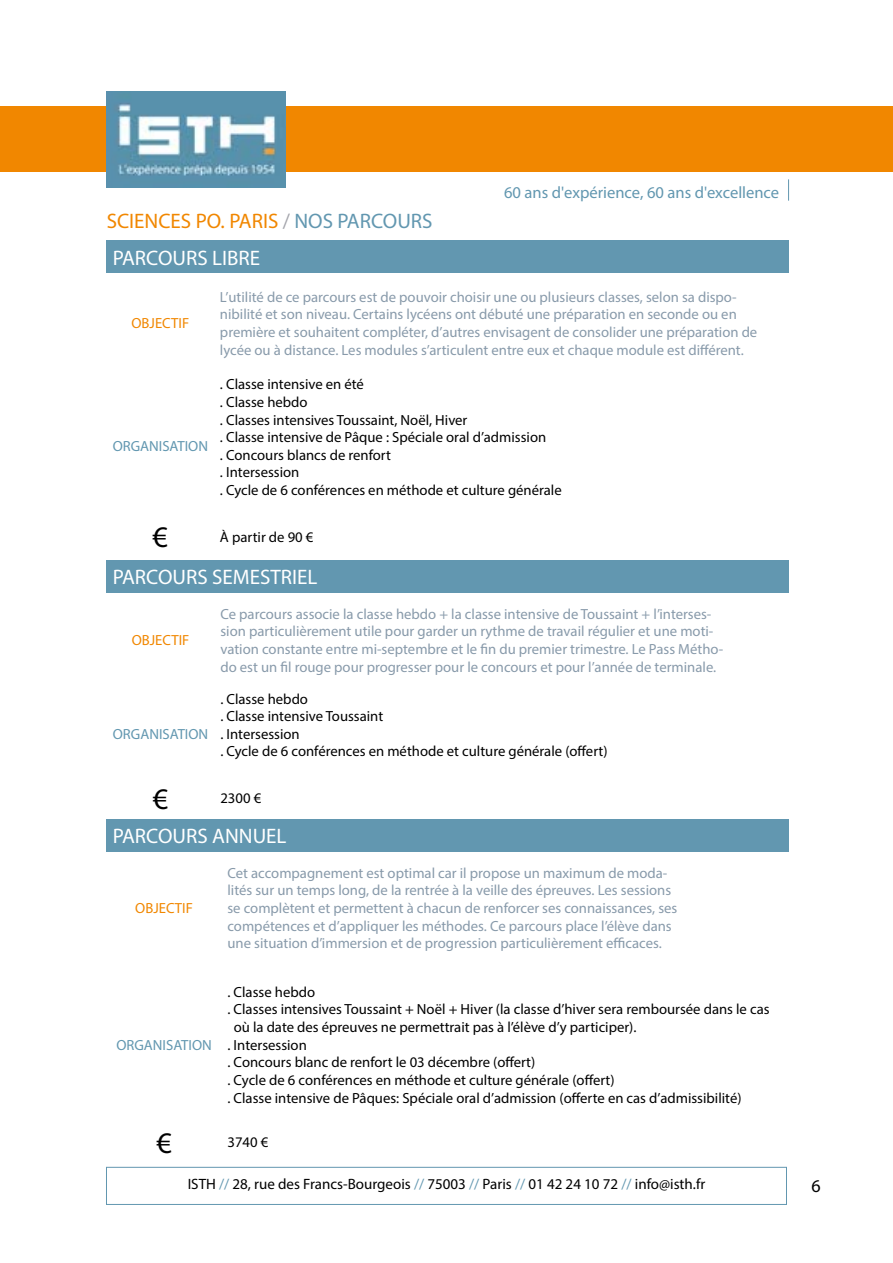
<style>
.page{position:relative;width:893px;height:1263px;background:#fff}
.page>*{position:absolute;margin:0;border:0;box-sizing:border-box;transform-origin:0 0}
.t1{font:30px "Myriad Pro";color:#000}
.t2{font:21px "Myriad Pro";color:#fff}
.t3{font:21px "Myriad Pro";color:#f18700}
.t4{font:18px "Myriad Pro";color:#000}
.t5{font:16.5px "Myriad Pro";color:#6297b0}
.t6{font:15px "Myriad Pro";color:#000}
.t7{font:14.7px/17.7px "Myriad Pro";color:#889aaa}
.t8{font:14.7px/17.7px "Myriad Pro";color:#000}
.t9{font:14.7px "Myriad Pro";color:#6297b0}
.t10{font:14.7px "Myriad Pro";color:#f18700}
.s1{color:#a4a5ac}
.s2{color:#6297b0}
</style>
<div class="page">
<div style="left:106px;top:1167px;width:681px;height:37px;border:1px solid #6297b0"></div>
<svg style="left:788px;top:179px;width:1px;height:22px"></svg>
<div style="left:0;top:106px;width:893px;height:66px;background:#f18700"></div>
<img style="left:106px;top:92px;width:180px;height:95px">
<div style="left:107px;top:819px;width:682px;height:32px;background:#6297b0"></div>
<div style="left:107px;top:560px;width:682px;height:33px;background:#6297b0"></div>
<div style="left:107px;top:241px;width:682px;height:32px;background:#6297b0"></div>
<h2 class="t3" style="left:107px;top:208px;width:327px">SCIENCES PO. PARIS <span class="s1">/</span> <span class="s2">NOS PARCOURS</span></h2>
<h2 class="t2" style="left:113px;top:245px;width:149px">PARCOURS LIBRE</h2>
<p class="t5" style="left:504px;top:183px;width:277px">60 ans d'expérience, 60 ans d'excellence</p>
<p class="t10" style="left:131px;top:314px;width:59px">OBJECTIF</p>
<p class="t9" style="left:113px;top:437px;width:97px">ORGANISATION</p>
<p class="t7" style="left:220px;top:288px;width:539px">L’utilité de ce parcours est de pouvoir choisir une ou plusieurs classes, selon sa dispo&shy;nibilité et son niveau. Certains lycéens ont débuté une préparation en seconde ou en première et souhaitent compléter, d’autres envisagent de consolider une préparation de lycée ou à distance. Les modules s’articulent entre eux et chaque module est différent.</p>
<p class="t8" style="left:220px;top:375px;width:343px">. Classe intensive en été<br>. Classe hebdo<br>. Classes intensives Toussaint, Noël, Hiver<br>. Classe intensive de Pâque : Spéciale oral d’admission<br>. Concours blancs de renfort<br>. Intersession<br>. Cycle de 6 conférences en méthode et culture générale</p>
<h1 class="t1" style="left:153px;top:519px;width:17px">€</h1>
<p class="t8" style="left:220px;top:527px;width:95px">À partir de 90 €</p>
<h2 class="t2" style="left:113px;top:564px;width:206px">PARCOURS SEMESTRIEL</h2>
<p class="t10" style="left:132px;top:631px;width:59px">OBJECTIF</p>
<p class="t9" style="left:113px;top:725px;width:97px">ORGANISATION</p>
<p class="t7" style="left:220px;top:605px;width:504px">Ce parcours associe la classe hebdo + la classe intensive de Toussaint + l’interses&shy;sion particulièrement utile pour garder un rythme de travail régulier et une moti&shy;vation constante entre mi-septembre et le fin du premier trimestre. Le Pass Métho&shy;do est un fil rouge pour progresser pour le concours et pour l’année de terminale.</p>
<p class="t8" style="left:220px;top:689px;width:389px">. Classe hebdo<br>. Classe intensive Toussaint<br>. Intersession<br>. Cycle de 6 conférences en méthode et culture générale (offert)</p>
<h1 class="t1" style="left:153px;top:780px;width:17px">€</h1>
<p class="t8" style="left:220px;top:789px;width:42px">2300 €</p>
<h2 class="t2" style="left:113px;top:823px;width:175px">PARCOURS ANNUEL</h2>
<p class="t10" style="left:135px;top:899px;width:59px">OBJECTIF</p>
<p class="t9" style="left:116px;top:1035px;width:97px">ORGANISATION</p>
<p class="t7" style="left:227px;top:864px;width:451px">Cet accompagnement est optimal car il propose un maximum de moda&shy;lités sur un temps long, de la rentrée à la veille des épreuves. Les sessions se complètent et permettent à chacun de renforcer ses connaissances, ses compétences et d’appliquer les méthodes. Ce parcours place l’élève dans une situation d’immersion et de progression particulièrement efficaces.</p>
<p class="t8" style="left:227px;top:983px;width:89px">. Classe hebdo</p>
<p class="t8" style="left:227px;top:1000px;width:544px">. Classes intensives Toussaint + Noël + Hiver (la classe d’hiver sera remboursée dans le cas</p>
<p class="t8" style="left:234px;top:1018px;width:404px">où la date des épreuves ne permettrait pas à l’élève d’y participer).</p>
<p class="t8" style="left:227px;top:1035px;width:81px">. Intersession</p>
<p class="t8" style="left:227px;top:1053px;width:309px">. Concours blanc de renfort le 03 décembre (offert)</p>
<p class="t8" style="left:227px;top:1071px;width:389px">. Cycle de 6 conférences en méthode et culture générale (offert)</p>
<p class="t8" style="left:227px;top:1088px;width:516px">. Classe intensive de Pâques: Spéciale oral d’admission (offerte en cas d’admissibilité)</p>
<h1 class="t1" style="left:156px;top:1124px;width:17px">€</h1>
<p class="t8" style="left:227px;top:1133px;width:42px">3740 €</p>
<p class="t6" style="left:188px;top:1174px;width:519px">ISTH <span class="s2">//</span> 28, rue des Francs-Bourgeois <span class="s2">//</span> 75003 <span class="s2">//</span> Paris <span class="s2">//</span> 01 42 24 10 72 <span class="s2">//</span> info@isth.fr</p>
<p class="t4" style="left:811px;top:1174px;width:11px">6</p>
</div>
